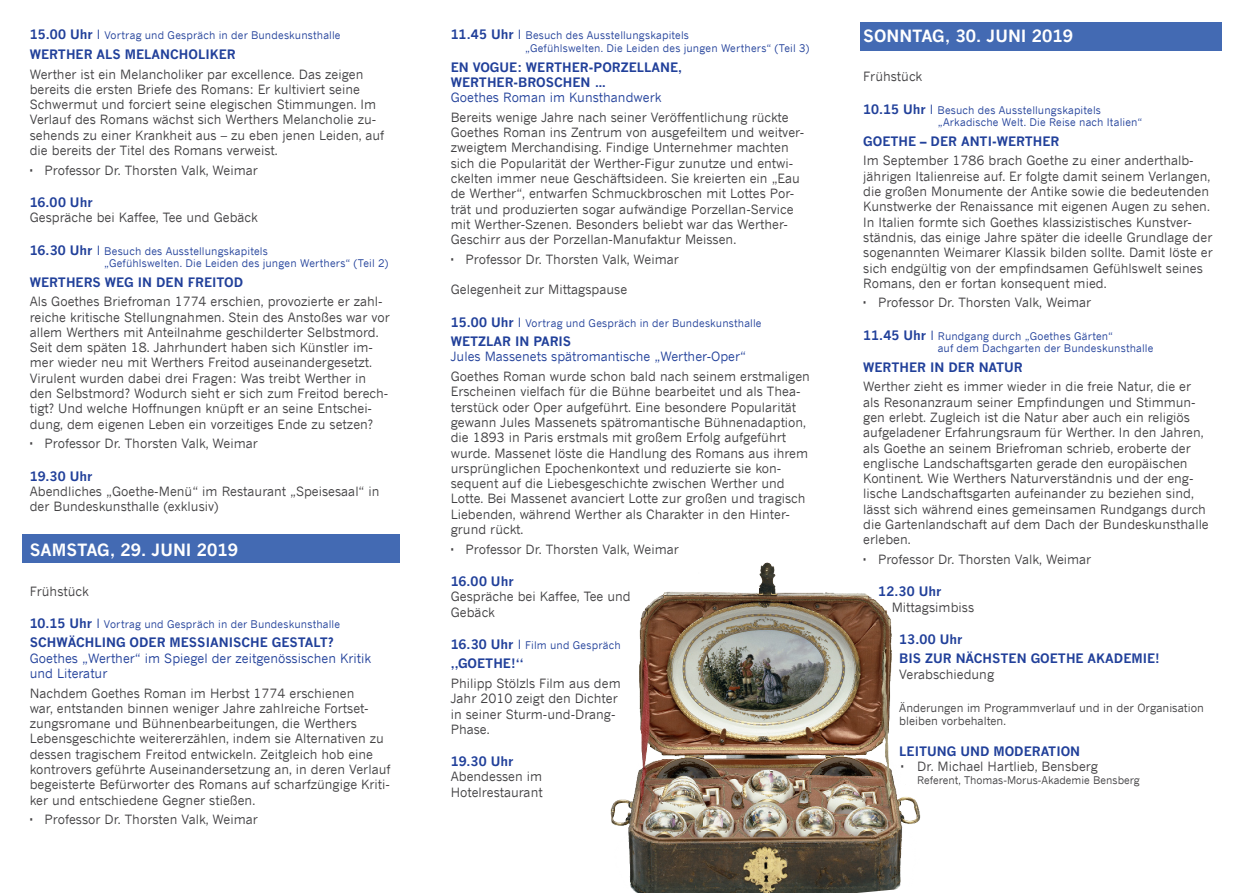
<style>
.page{position:relative;width:1246px;height:893px;background:#fff}
.page>*{position:absolute;margin:0;border:0;box-sizing:border-box;transform-origin:0 0}
.t1{font:700 16.5px "News Gothic";color:#fff}
.t2{font:12.75px/15.3px "News Gothic";color:#414042}
.t3{font:700 12.75px/15.3px "News Gothic";color:#21409a}
.t4{font:12.75px/15.3px "News Gothic";color:#21409a}
.t5{font:11.25px/13.5px "News Gothic";color:#414042}
.t6{font:10.5px/12.6px "News Gothic";letter-spacing:.015em;color:#21409a}
.t7{font:10.5px "News Gothic";color:#414042}
.s1{font-weight:700;font-size:12.75px}
.s2{font-size:12.75px}
</style>
<div class="page">
<div style="left:22px;top:534px;width:377px;height:28px;background:#436ab3"></div>
<img style="left:610px;top:562px;width:311px;height:331px">
<div style="left:860px;top:22px;width:361px;height:28px;background:#436ab3"></div>
<p class="t6" style="left:30px;top:29px;width:312px"><span class="s1">15.00 UHR</span> <span class="s2">I</span> Vortrag und Gespräch in der Bundeskunsthalle</p>
<p class="t3" style="left:30px;top:46px;width:198px">WERTHER ALS MELANCHOLIKER</p>
<p class="t2" style="left:30px;top:66px;width:356px">Werther ist ein Melancholiker par excellence. Das zeigen bereits die ersten Briefe des Romans: Er kultiviert seine Schwermut und forciert seine elegischen Stimmungen. Im Verlauf des Romans wächst sich Werthers Melancholie zu&shy;sehends zu einer Krankheit aus – zu eben jenen Leiden, auf die bereits der Titel des Romans verweist.</p>
<p class="t2" style="left:45px;top:162px;width:215px">Professor Dr. Thorsten Valk, Weimar</p>
<p class="t3" style="left:30px;top:194px;width:65px">16.00 U HR</p>
<p class="t2" style="left:30px;top:210px;width:230px">Gespräche bei Kaffee, Tee und Gebäck</p>
<p class="t6" style="left:104px;top:244px;width:286px;text-indent:-74px"><span class="s1">16.30 UHR</span> <span class="s2">I</span> Besuch des Ausstellungskapitels<br>„Gefühlswelten. Die Leiden des jungen Werthers“ (Teil 2)</p>
<p class="t3" style="left:30px;top:274px;width:205px">WERTHERS WEG IN DEN FREITOD</p>
<p class="t2" style="left:30px;top:294px;width:361px">Als Goethes Briefroman 1774 erschien, provozierte er zahl&shy;reiche kritische Stellungnahmen. Stein des Anstoßes war vor allem Werthers mit Anteilnahme geschilderter Selbstmord.<br>Seit dem späten 18. Jahrhundert haben sich Künstler im&shy;mer wieder neu mit Werthers Freitod auseinandergesetzt.<br>Virulent wurden dabei drei Fragen: Was treibt Werther in den Selbstmord? Wodurch sieht er sich zum Freitod berech&shy;tigt? Und welche Hoffnungen knüpft er an seine Entschei&shy;dung, dem eigenen Leben ein vorzeitiges Ende zu setzen?</p>
<p class="t2" style="left:45px;top:436px;width:215px">Professor Dr. Thorsten Valk, Weimar</p>
<p class="t3" style="left:30px;top:468px;width:64px">19.30 U HR</p>
<p class="t2" style="left:30px;top:483px;width:351px">Abendliches „Goethe-Menü“ im Restaurant „Speisesaal“ in der Bundeskunsthalle (exklusiv)</p>
<p class="t1" style="left:30px;top:540px;width:210px">SAMSTAG , 29. JUNI 2019</p>
<p class="t2" style="left:30px;top:583px;width:61px">Frühstück</p>
<p class="t6" style="left:30px;top:618px;width:312px"><span class="s1">10.15 UHR</span> <span class="s2">I</span> Vortrag und Gespräch in der Bundeskunsthalle</p>
<p class="t3" style="left:30px;top:635px;width:110px">SCHWÄCHLING ODER</p>
<p class="t3" style="left:170px;top:635px;width:166px">MESSIANISCHE GESTALT?</p>
<p class="t4" style="left:30px;top:650px;width:343px">Goethes „Werther“ im Spiegel der zeitgenössischen Kritik und Literatur</p>
<p class="t2" style="left:30px;top:685px;width:362px">Nachdem Goethes Roman im Herbst 1774 erschienen<br>war, entstanden binnen weniger Jahre zahlreiche Fortset&shy;zungsromane und Bühnenbearbeitungen, die Werthers Lebensgeschichte weitererzählen, indem sie Alternativen zu dessen tragischem Freitod entwickeln. Zeitgleich hob eine kontrovers geführte Auseinandersetzung an, in deren Verlauf begeisterte Befürworter des Romans auf scharfzüngige Kriti&shy;ker und entschiedene Gegner stießen.</p>
<p class="t2" style="left:45px;top:812px;width:215px">Professor Dr. Thorsten Valk, Weimar</p>
<p class="t6" style="left:525px;top:29px;width:286px;text-indent:-74px"><span class="s1">11.45 UHR</span> <span class="s2">I</span> Besuch des Ausstellungskapitels<br>„Gefühlswelten. Die Leiden des jungen Werthers“ (Teil 3)</p>
<p class="t3" style="left:451px;top:59px;width:32px">EN VOG</p>
<p class="t3" style="left:451px;top:59px;width:233px;text-indent:49px">UE: WERTHER-PORZELLANE,<br>WERTHER-BROSCHEN …</p>
<p class="t4" style="left:451px;top:90px;width:212px">Goethes Roman im Kunsthandwerk</p>
<p class="t2" style="left:451px;top:109px;width:355px">Bereits wenige Jahre nach seiner Veröffentlichung rückte Goethes Roman ins Zentrum von ausgefeiltem und weitver&shy;zweigtem Merchandising. Findige Unternehmer machten sich die Popularität der Werther-Figur zunutze und entwi&shy;ckelten immer neue Geschäftsideen. Sie kreierten ein „Eau de Werther“, entwarfen Schmuckbroschen mit Lottes Por&shy;trät und produzierten sogar aufwändige Porzellan-Service mit Werther-Szenen. Besonders beliebt war das Werther-Geschirr aus der Porzellan-Manufaktur Meissen.</p>
<p class="t2" style="left:466px;top:251px;width:215px">Professor Dr. Thorsten Valk, Weimar</p>
<p class="t2" style="left:451px;top:282px;width:178px">Gelegenheit zur Mittagspause</p>
<p class="t6" style="left:451px;top:316px;width:312px"><span class="s1">15.00 UHR</span> <span class="s2">I</span> Vortrag und Gespräch in der Bundeskunsthalle</p>
<p class="t3" style="left:451px;top:334px;width:122px">WETZLAR IN PAR IS</p>
<p class="t4" style="left:451px;top:349px;width:297px">Jules Massenets spätromantische „Werther-Oper“</p>
<p class="t2" style="left:451px;top:368px;width:361px">Goethes Roman wurde schon bald nach seinem erstmaligen Erscheinen vielfach für die Bühne bearbeitet und als Thea&shy;terstück oder Oper aufgeführt. Eine besondere Popularität gewann Jules Massenets spätromantische Bühnenadaption, die 1893 in Paris erstmals mit großem Erfolg aufgeführt wurde. Massenet löste die Handlung des Romans aus ihrem ursprünglichen Epochenkontext und reduzierte sie kon&shy;sequent auf die Liebesgeschichte zwischen Werther und Lotte. Bei Massenet avanciert Lotte zur großen und tragisch Liebenden, während Werther als Charakter in den Hinter&shy;grund rückt.</p>
<p class="t2" style="left:466px;top:541px;width:215px">Professor Dr. Thorsten Valk, Weimar</p>
<p class="t3" style="left:451px;top:573px;width:65px">16.00 U HR</p>
<p class="t2" style="left:451px;top:589px;width:181px">Gespräche bei Kaffee, Tee und<br>Gebäck</p>
<p class="t6" style="left:451px;top:638px;width:171px"><span class="s1">16.30 UHR</span> <span class="s2">I</span> Film und Gespräch</p>
<p class="t3" style="left:451px;top:656px;width:74px">„GOETHE!“</p>
<p class="t2" style="left:451px;top:675px;width:171px">Philipp Stölzls Film aus dem<br>Jahr 2010 zeigt den Dichter in seiner Sturm-und-Drang-<br>Phase.</p>
<p class="t3" style="left:451px;top:754px;width:64px">19.30 U HR</p>
<p class="t2" style="left:451px;top:769px;width:93px">Abendessen im<br>Hotelrestaurant</p>
<p class="t1" style="left:863px;top:26px;width:211px">SONNTAG , 30. JUNI 2019</p>
<p class="t2" style="left:863px;top:69px;width:61px">Frühstück</p>
<p class="t6" style="left:938px;top:103px;width:206px;text-indent:-74px"><span class="s1">10.15 UHR</span> <span class="s2">I</span> Besuch des Ausstellungskapitels „Arkadische Welt. Die Reise nach Italien“</p>
<p class="t3" style="left:863px;top:133px;width:77px">GOETHE – DER</p>
<p class="t3" style="left:961px;top:133px;width:91px">ANTI-WERTHER</p>
<p class="t2" style="left:863px;top:153px;width:351px">Im September 1786 brach Goethe zu einer anderthalb&shy;jährigen Italienreise auf. Er folgte damit seinem Verlangen, die großen Monumente der Antike sowie die bedeutenden Kunstwerke der Renaissance mit eigenen Augen zu sehen.<br>In Italien formte sich Goethes klassizistisches Kunstver&shy;ständnis, das einige Jahre später die ideelle Grundlage der sogenannten Weimarer Klassik bilden sollte. Damit löste er sich endgültig von der empfindsamen Gefühlswelt seines Romans, den er fortan konsequent mied.</p>
<p class="t2" style="left:878px;top:295px;width:215px">Professor Dr. Thorsten Valk, Weimar</p>
<p class="t6" style="left:938px;top:329px;width:217px;text-indent:-74px"><span class="s1">11.45 UHR</span> <span class="s2">I</span> Rundgang durch „Goethes Gärten“<br>auf dem Dachgarten der Bundeskunsthalle</p>
<p class="t3" style="left:863px;top:359px;width:95px">WERTHER IN DER</p>
<p class="t3" style="left:979px;top:359px;width:42px">NATUR</p>
<p class="t2" style="left:863px;top:379px;width:347px">Werther zieht es immer wieder in die freie Natur, die er als Resonanzraum seiner Empfindungen und Stimmun&shy;gen erlebt. Zugleich ist die Natur aber auch ein religiös aufgeladener Erfahrungsraum für Werther. In den Jahren, als Goethe an seinem Briefroman schrieb, eroberte der englische Landschaftsgarten gerade den europäischen Kontinent. Wie Werthers Naturverständnis und der eng&shy;lische Landschaftsgarten aufeinander zu beziehen sind, lässt sich während eines gemeinsamen Rundgangs durch die Gartenlandschaft auf dem Dach der Bundeskunsthalle erleben.</p>
<p class="t2" style="left:878px;top:551px;width:215px">Professor Dr. Thorsten Valk, Weimar</p>
<p class="t3" style="left:878px;top:584px;width:65px">12.30 UHR</p>
<p class="t2" style="left:892px;top:599px;width:84px">Mittagsimbiss</p>
<p class="t3" style="left:899px;top:629px;width:225px;line-height:19.5px">13.00 U HR<br>BIS ZUR NÄCHSTEN GOETHE AKADEM</p>
<p class="t3" style="left:1143px;top:651px;width:19px">IE!</p>
<p class="t2" style="left:899px;top:666px;width:96px">Verabschiedung</p>
<p class="t5" style="left:899px;top:701px;width:306px">Änderungen im Programmverlauf und in der Organisation bleiben vorbehalten.</p>
<p class="t3" style="left:899px;top:743px;width:116px">LEITUNG UND MODER</p>
<p class="t3" style="left:1041px;top:743px;width:41px">ATION</p>
<p class="t2" style="left:917px;top:759px;width:182px">Dr. Michael Hartlieb, Bensberg</p>
<p class="t7" style="left:917px;top:774px;width:224px">Referent, Thomas-Morus-Akademie Bensberg</p>
</div>
